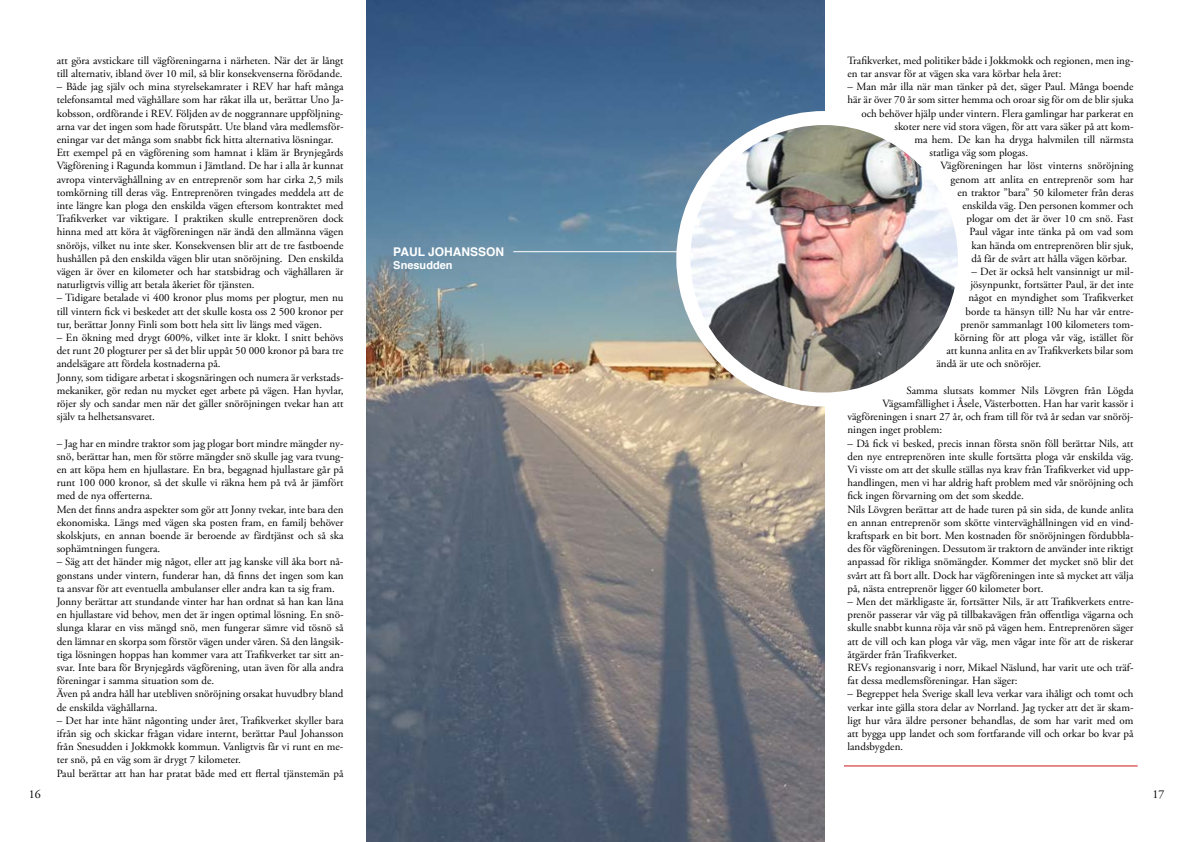
<style>
.page{position:relative;width:1191px;height:842px;background:#fff}
.page>*{position:absolute;margin:0;border:0;box-sizing:border-box;transform-origin:0 0}
.t1{font:700 12px "Helvetica";color:#fff}
.t2{font:12px "Adobe Garamond Pro";color:#000}
.t3{font:11px/13.2px "Adobe Garamond Pro";color:#000}
.t4{font:700 11px "Helvetica";color:#fff}
</style>
<div class="page">
<img style="left:367px;top:0;width:457px;height:842px">
<img style="left:683px;top:118px;width:282px;height:281px;border-radius:141px">
<div style="left:676px;top:111px;width:296px;height:295px;border:14px solid #fff;border-radius:50%"></div>
<hr style="left:844px;top:765px;width:293px;height:1px;background:#cd171a">
<hr style="left:513px;top:251px;width:170px;height:1px;background:#fff">
<p class="t3" style="left:57px;top:54px;width:288px">att göra avstickare till vägföreningarna i närheten. När det är långt till alternativ, ibland över 10 mil, så blir konsekvenserna förödande.</p>
<p class="t3" style="left:57px;top:80px;width:288px">– Både jag själv och mina styrelsekamrater i REV har haft många telefonsamtal med väghållare som har råkat illa ut, berättar Uno Ja&shy;kobsson, ordförande i REV. Följden av de noggrannare uppföljning&shy;arna var det ingen som hade förutspått. Ute bland våra medlemsför&shy;eningar var det många som snabbt fick hitta alternativa lösningar.<br>Ett exempel på en vägförening som hamnat i kläm är Brynjegårds Vägförening i Ragunda kommun i Jämtland. De har i alla år kunnat avropa vinterväghållning av en entreprenör som har cirka 2,5 mils tomkörning till deras väg. Entreprenören tvingades meddela att de inte längre kan ploga den enskilda vägen eftersom kontraktet med Trafikverket var viktigare. I praktiken skulle entreprenören dock hinna med att köra åt vägföreningen när ändå den allmänna vägen snöröjs, vilket nu inte sker. Konsekvensen blir att de tre fastboende hushållen på den enskilda vägen blir utan snöröjning. Den enskilda vägen är över en kilometer och har statsbidrag och väghållaren är naturligtvis villig att betala åkeriet för tjänsten.</p>
<p class="t3" style="left:57px;top:292px;width:288px;text-align:justify">– Tidigare betalade vi 400 kronor plus moms per plogtur, men nu till vintern fick vi beskedet att det skulle kosta oss 2 500 kronor per tur, berättar Jonny Finli som bott hela sitt liv längs med vägen.</p>
<p class="t3" style="left:57px;top:331px;width:288px">– En ökning med drygt 600%, vilket inte är klokt. I snitt behövs det runt 20 plogturer per så det blir uppåt 50 000 kronor på bara tre andelsägare att fördela kostnaderna på.<br>Jonny, som tidigare arbetat i skogsnäringen och numera är verkstads&shy;mekaniker, gör redan nu mycket eget arbete på vägen. Han hyvlar, röjer sly och sandar men när det gäller snöröjningen tvekar han att själv ta helhetsansvaret.</p>
<p class="t3" style="left:57px;top:437px;width:288px">– Jag har en mindre traktor som jag plogar bort mindre mängder ny&shy;snö, berättar han, men för större mängder snö skulle jag vara tvung&shy;en att köpa hem en hjullastare. En bra, begagnad hjullastare går på runt 100 000 kronor, så det skulle vi räkna hem på två år jämfört med de nya offerterna.<br>Men det finns andra aspekter som gör att Jonny tvekar, inte bara den ekonomiska. Längs med vägen ska posten fram, en familj behöver skolskjuts, en annan boende är beroende av färdtjänst och så ska sophämtningen fungera.</p>
<p class="t3" style="left:57px;top:556px;width:288px">– Säg att det händer mig något, eller att jag kanske vill åka bort nå&shy;gonstans under vintern, funderar han, då finns det ingen som kan ta ansvar för att eventuella ambulanser eller andra kan ta sig fram.<br>Jonny berättar att stundande vinter har han ordnat så han kan låna en hjullastare vid behov, men det är ingen optimal lösning. En snö&shy;slunga klarar en viss mängd snö, men fungerar sämre vid tösnö så den lämnar en skorpa som förstör vägen under våren. Så den långsik&shy;tiga lösningen hoppas han kommer vara att Trafikverket tar sitt an&shy;svar. Inte bara för Brynjegårds vägförening, utan även för alla andra föreningar i samma situation som de.<br>Även på andra håll har utebliven snöröjning orsakat huvudbry bland de enskilda väghållarna.</p>
<p class="t3" style="left:57px;top:714px;width:288px">– Det har inte hänt någonting under året, Trafikverket skyller bara ifrån sig och skickar frågan vidare internt, berättar Paul Johansson från Snesudden i Jokkmokk kommun. Vanligtvis får vi runt en me&shy;ter snö, på en väg som är drygt 7 kilometer.<br>Paul berättar att han har pratat både med ett flertal tjänstemän på</p>
<p class="t1" style="left:393px;top:242px;width:112px">PAUL JOHANSSON</p>
<p class="t4" style="left:393px;top:256px;width:61px">Snesudden</p>
<p class="t3" style="left:847px;top:54px;width:287px">Trafikverket, med politiker både i Jokkmokk och regionen, men ing&shy;en tar ansvar för at vägen ska vara körbar hela året:</p>
<p class="t3" style="left:847px;top:80px;width:288px">– Man mår illa när man tänker på det, säger Paul. Många boende</p>
<p class="t3" style="left:847px;top:94px;width:288px">här är över 70 år som sitter hemma och oroar sig för om de blir sjuka</p>
<p class="t3" style="left:861px;top:107px;width:273px">och behöver hjälp under vintern. Flera gamlingar har parkerat en</p>
<p class="t3" style="left:894px;top:120px;width:240px">skoter nere vid stora vägen, för att vara säker på att kom-</p>
<p class="t3" style="left:914px;top:133px;width:221px">ma hem. De kan ha dryga halvmilen till närmsta</p>
<p class="t3" style="left:929px;top:146px;width:100px">statliga väg som plogas.</p>
<p class="t3" style="left:940px;top:160px;width:194px">Vägföreningen har löst vinterns snöröjning</p>
<p class="t3" style="left:950px;top:173px;width:184px">genom att anlita en entreprenör som har</p>
<p class="t3" style="left:957px;top:186px;width:178px">en traktor ”bara” 50 kilometer från deras</p>
<p class="t3" style="left:962px;top:199px;width:172px">enskilda väg. Den personen kommer och</p>
<p class="t3" style="left:966px;top:212px;width:169px">plogar om det är över 10 cm snö. Fast</p>
<p class="t3" style="left:969px;top:226px;width:165px">Paul vågar inte tänka på om vad som</p>
<p class="t3" style="left:971px;top:239px;width:163px">kan hända om entreprenören blir sjuk,</p>
<p class="t3" style="left:971px;top:252px;width:157px">då får de svårt att hålla vägen körbar.</p>
<p class="t3" style="left:971px;top:265px;width:163px">– Det är också helt vansinnigt ur mil-</p>
<p class="t3" style="left:970px;top:278px;width:164px">jösynpunkt, fortsätter Paul, är det inte</p>
<p class="t3" style="left:968px;top:292px;width:166px">något en myndighet som Trafikverket</p>
<p class="t3" style="left:965px;top:305px;width:170px">borde ta hänsyn till? Nu har vår entre-</p>
<p class="t3" style="left:960px;top:318px;width:174px">prenör sammanlagt 100 kilometers tom-</p>
<p class="t3" style="left:954px;top:331px;width:181px">körning för att ploga vår väg, istället för</p>
<p class="t3" style="left:946px;top:344px;width:188px">att kunna anlita en av Trafikverkets bilar som</p>
<p class="t3" style="left:936px;top:358px;width:106px">ändå är ute och snöröjer.</p>
<p class="t3" style="left:906px;top:384px;width:229px">Samma slutsats kommer Nils Lövgren från Lögda</p>
<p class="t3" style="left:882px;top:397px;width:252px">Vägsamfällighet i Åsele, Västerbotten. Han har varit kassör i</p>
<p class="t3" style="left:847px;top:410px;width:287px">vägföreningen i snart 27 år, och fram till för två år sedan var snöröj-</p>
<p class="t3" style="left:847px;top:424px;width:96px">ningen inget problem:</p>
<p class="t3" style="left:847px;top:437px;width:288px">– Då fick vi besked, precis innan första snön föll berättar Nils, att den nye entreprenören inte skulle fortsätta ploga vår enskilda väg.<br>Vi visste om att det skulle ställas nya krav från Trafikverket vid upp&shy;handlingen, men vi har aldrig haft problem med vår snöröjning och fick ingen förvarning om det som skedde.<br>Nils Lövgren berättar att de hade turen på sin sida, de kunde anlita en annan entreprenör som skötte vinterväghållningen vid en vind&shy;kraftspark en bit bort. Men kostnaden för snöröjningen fördubbla&shy;des för vägföreningen. Dessutom är traktorn de använder inte riktigt anpassad för rikliga snömängder. Kommer det mycket snö blir det svårt att få bort allt. Dock har vägföreningen inte så mycket att välja på, nästa entreprenör ligger 60 kilometer bort.</p>
<p class="t3" style="left:847px;top:595px;width:288px">– Men det märkligaste är, fortsätter Nils, är att Trafikverkets entre&shy;prenör passerar vår väg på tillbakavägen från offentliga vägarna och skulle snabbt kunna röja vår snö på vägen hem. Entreprenören säger att de vill och kan ploga vår väg, men vågar inte för att de riskerar åtgärder från Trafikverket.<br>REVs regionansvarig i norr, Mikael Näslund, har varit ute och träf&shy;fat dessa medlemsföreningar. Han säger:</p>
<p class="t3" style="left:847px;top:688px;width:288px;text-align:justify">– Begreppet hela Sverige skall leva verkar vara ihåligt och tomt och verkar inte gälla stora delar av Norrland. Jag tycker att det är skam&shy;ligt hur våra äldre personer behandlas, de som har varit med om att bygga upp landet och som fortfarande vill och orkar bo kvar på landsbygden.</p>
<p class="t2" style="left:29px;top:787px;width:13px">16</p>
<p class="t2" style="left:1152px;top:787px;width:13px">17</p>
</div>
